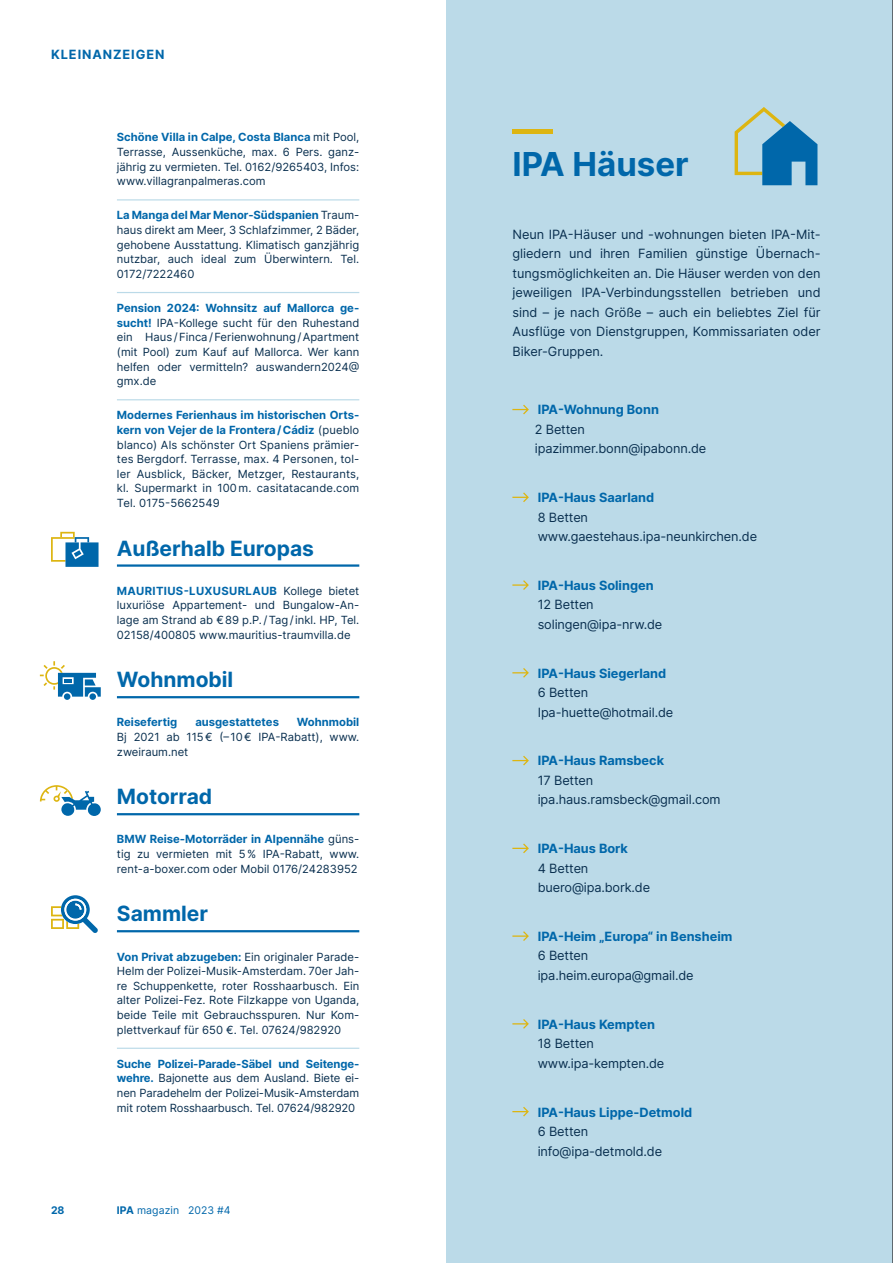
<style>
.page{position:relative;width:893px;height:1263px;background:#fff}
.page>*{position:absolute;margin:0;border:0;box-sizing:border-box;transform-origin:0 0}
.t1{font:700 33px "Inter";color:#0067aa}
.t2{font:900 33px "Inter";color:#ddb511;scale:2.5 1}
.t3{font:700 21px "Inter";color:#0067aa}
.t4{font:12.75px/19.5px "Inter";letter-spacing:-.01em;color:#092f4f}
.t5{font:700 12.75px "Inter";color:#0067aa}
.t6{font:700 12.75px "Inter";letter-spacing:.07em;color:#0067aa}
.t7{font:11.25px/14.7px "Inter";color:#092f4f;text-align:justify}
.t8{font:700 11.25px "Inter";color:#0067aa}
.t9{font:10.5px "Inter";letter-spacing:.01em;color:#0067aa}
.t10{font:700 10.5px "Inter";color:#0067aa}
.s1{font-weight:700;color:#0067aa}
.s2{font-weight:700}
</style>
<div class="page">
<div style="left:446px;top:0;width:447px;height:1263px;background:#bbdae8"></div>
<hr style="left:117px;top:564px;width:242px;height:3px;background:#0067aa">
<hr style="left:117px;top:696px;width:242px;height:2px;background:#0067aa">
<hr style="left:117px;top:813px;width:242px;height:2px;background:#0067aa">
<hr style="left:117px;top:930px;width:242px;height:2px;background:#0067aa">
<hr style="left:117px;top:1048px;width:242px;height:1px;background:#bbdae8">
<svg style="left:512px;top:405px;width:17px;height:9px"></svg>
<svg style="left:512px;top:492px;width:17px;height:10px"></svg>
<svg style="left:512px;top:580px;width:17px;height:10px"></svg>
<svg style="left:512px;top:668px;width:17px;height:10px"></svg>
<svg style="left:512px;top:756px;width:17px;height:9px"></svg>
<svg style="left:512px;top:843px;width:17px;height:10px"></svg>
<svg style="left:512px;top:931px;width:17px;height:10px"></svg>
<svg style="left:512px;top:1019px;width:17px;height:10px"></svg>
<svg style="left:512px;top:1107px;width:17px;height:9px"></svg>
<svg style="left:51px;top:532px;width:48px;height:35px"></svg>
<svg style="left:40px;top:661px;width:61px;height:39px"></svg>
<svg style="left:40px;top:785px;width:61px;height:31px"></svg>
<svg style="left:51px;top:895px;width:47px;height:38px"></svg>
<svg style="left:735px;top:107px;width:82px;height:78px"></svg>
<hr style="left:117px;top:199px;width:242px;height:1px;background:#bbdae8">
<hr style="left:117px;top:292px;width:242px;height:1px;background:#bbdae8">
<hr style="left:117px;top:399px;width:242px;height:1px;background:#bbdae8">
<hr style="left:892px;top:0;width:1px;height:1263px;background:#231f20">
<p class="t6" style="left:51px;top:45px;width:115px">KLEINANZEIGEN</p>
<p class="t7" style="left:117px;top:130px;width:244px"><span class="s1">Schöne Villa in Calpe, Costa Blanca</span> mit Pool, Terrasse, Aussenküche, max. 6 Pers. ganz&shy;jährig zu vermieten. Tel. 0162/9265403, Infos: www.villagranpalmeras.com</p>
<p class="t7" style="left:117px;top:208px;width:244px"><span class="s1">La Manga del Mar Menor-Südspanien</span> Traum&shy;haus direkt am Meer, 3 Schlafzimmer, 2 Bäder, gehobene Ausstattung. Klimatisch ganzjährig nutzbar, auch ideal zum Überwintern. Tel.<br>0172/7222460</p>
<p class="t7" style="left:117px;top:300px;width:244px"><span class="s1">Pension 2024: Wohnsitz auf Mallorca ge&shy;sucht!</span> IPA-Kollege sucht für den Ruhestand ein Haus/Finca/Ferienwohnung/Apartment (mit Pool) zum Kauf auf Mallorca. Wer kann helfen oder vermitteln? auswandern2024@ gmx.de</p>
<p class="t7" style="left:117px;top:408px;width:244px"><span class="s1">Modernes Ferienhaus im historischen Orts&shy;kern von Vejer de la Frontera/Cádiz</span> (pueblo blanco) Als schönster Ort Spaniens prämier&shy;tes Bergdorf. Terrasse, max. 4 Personen, tol&shy;ler Ausblick, Bäcker, Metzger, Restaurants, kl. Supermarkt in 100 m. casitatacande.com Tel. 0175-5662549</p>
<h2 class="t3" style="left:117px;top:533px;width:199px">Außerhalb Europas</h2>
<p class="t7" style="left:117px;top:583px;width:244px"><span class="s1">MAURITIUS-LUXUSURLAUB</span> Kollege bietet luxuriöse Appartement- und Bungalow-An&shy;lage am Strand ab €89 p.P./Tag/inkl. HP, Tel.<br>02158/400805 www.mauritius-traumvilla.de</p>
<h2 class="t3" style="left:117px;top:664px;width:118px">Wohnmobil</h2>
<p class="t8" style="left:117px;top:714px;width:62px">Reisefertig</p>
<p class="t8" style="left:195px;top:714px;width:85px">ausgestattetes</p>
<p class="t8" style="left:297px;top:714px;width:64px">Wohnmobil</p>
<p class="t7" style="left:117px;top:729px;width:244px">Bj 2021 ab 115€ (–10€ IPA-Rabatt), www. zweiraum.net</p>
<h2 class="t3" style="left:117px;top:781px;width:97px">Motorrad</h2>
<p class="t7" style="left:117px;top:832px;width:244px"><span class="s1">BMW Reise-Motorräder in Alpennähe</span> güns&shy;tig zu vermieten mit 5% IPA-Rabatt, www. rent-a-boxer.com oder Mobil 0176/24283952</p>
<h2 class="t3" style="left:117px;top:898px;width:93px">Sammler</h2>
<p class="t7" style="left:117px;top:949px;width:244px"><span class="s1">Von Privat abzugeben:</span> Ein originaler Parade-Helm der Polizei-Musik-Amsterdam. 70er Jah&shy;re Schuppenkette, roter Rosshaarbusch. Ein alter Polizei-Fez. Rote Filzkappe von Uganda, beide Teile mit Gebrauchsspuren. Nur Kom&shy;plettverkauf für 650 €. Tel. 07624/982920</p>
<p class="t7" style="left:117px;top:1056px;width:244px"><span class="s1">Suche Polizei-Parade-Säbel und Seitenge&shy;wehre.</span> Bajonette aus dem Ausland. Biete ei&shy;nen Paradehelm der Polizei-Musik-Amsterdam mit rotem Rosshaarbusch. Tel. 07624/982920</p>
<p class="t10" style="left:51px;top:1202px;width:15px">28</p>
<p class="t9" style="left:117px;top:1202px;width:115px"><span class="s2">IPA</span> magazin 2023 #4</p>
<h1 class="t2" style="left:512px;top:93px;width:18px">_</h1>
<h1 class="t1" style="left:512px;top:139px;width:178px">IPA Häuser</h1>
<p class="t4" style="left:512px;top:224px;width:310px;text-align:justify">Neun IPA-Häuser und -wohnungen bieten IPA-Mit&shy;gliedern und ihren Familien günstige Übernach&shy;tungsmöglichkeiten an. Die Häuser werden von den jeweiligen IPA-Verbindungsstellen betrieben und sind – je nach Größe – auch ein beliebtes Ziel für Ausflüge von Dienstgruppen, Kommissariaten oder Biker-Gruppen.</p>
<p class="t5" style="left:538px;top:400px;width:123px">IPA-Wohnung Bonn</p>
<p class="t4" style="left:535px;top:419px;width:173px">2 Betten ipazimmer.bonn@ipabonn.de</p>
<p class="t5" style="left:538px;top:488px;width:118px">IPA-Haus Saarland</p>
<p class="t4" style="left:538px;top:507px;width:221px">8 Betten www.gaestehaus.ipa-neunkirchen.de</p>
<p class="t5" style="left:538px;top:576px;width:117px">IPA-Haus Solingen</p>
<p class="t4" style="left:538px;top:595px;width:126px">12 Betten solingen@ipa-nrw.de</p>
<p class="t5" style="left:538px;top:664px;width:130px">IPA-Haus Siegerland</p>
<p class="t4" style="left:538px;top:682px;width:137px">6 Betten<br>Ipa-huette@hotmail.de</p>
<p class="t5" style="left:538px;top:751px;width:128px">IPA-Haus Ramsbeck</p>
<p class="t4" style="left:538px;top:770px;width:184px">17 Betten ipa.haus.ramsbeck@gmail.com</p>
<p class="t5" style="left:538px;top:839px;width:92px">IPA-Haus Bork</p>
<p class="t4" style="left:538px;top:858px;width:114px">4 Betten buero@ipa.bork.de</p>
<p class="t5" style="left:538px;top:927px;width:196px">IPA-Heim „Europa“ in Bensheim</p>
<p class="t4" style="left:538px;top:946px;width:157px">6 Betten ipa.heim.europa@gmail.de</p>
<p class="t5" style="left:538px;top:1015px;width:119px">IPA-Haus Kempten</p>
<p class="t4" style="left:538px;top:1033px;width:128px">18 Betten www.ipa-kempten.de</p>
<p class="t5" style="left:538px;top:1102px;width:156px">IPA-Haus Lippe-Detmold</p>
<p class="t4" style="left:538px;top:1121px;width:126px">6 Betten info@ipa-detmold.de</p>
</div>
